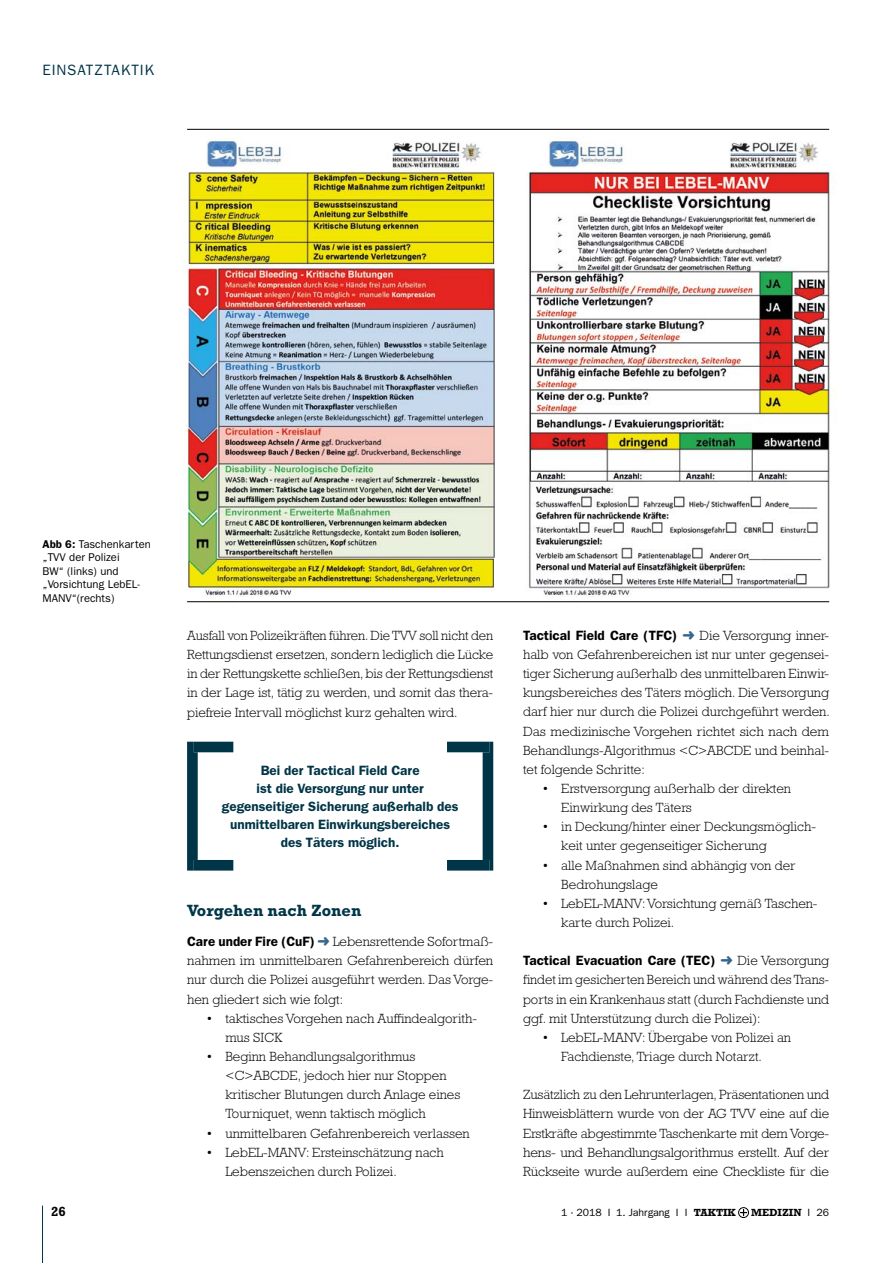
<style>
.page{position:relative;width:893px;height:1263px;background:#fff}
.page>*{position:absolute;margin:0;border:0;box-sizing:border-box;transform-origin:0 0}
.t1{font:700 16.5px "Rockwell";color:#003547}
.t2{font:15px "Franklin Gothic";letter-spacing:.06em;color:#003547}
.t3{font:300 13.5px/19.2px "Rockwell";color:#000}
.t4{font:600 13.5px/18px "Franklin Gothic";color:#003547;text-align:center}
.t5{font:600 13.5px "Franklin Gothic";color:#000}
.t6{font:700 13.5px "Rockwell";color:#000}
.t7{font:11.25px/13.5px "Franklin Gothic";color:#000}
.t8{font:10.5px "Franklin Gothic";color:#000}
.t9{font:700 10.5px "Rockwell";color:#000}
.s1{font-weight:600}
.s2{font-family:"Franklin Gothic";font-weight:600}
.s3{color:#39668b}
.s4{font-family:"Rockwell";font-weight:300}
.s5{font-family:"Rockwell";font-weight:700}
.s6{font-family:"Franklin Gothic";font-weight:400}
</style>
<div class="page">
<div style="left:738px;top:1207px;width:11px;height:11px;border:1px solid #000;border-radius:50%"></div>
<svg style="left:740px;top:1209px;width:7px;height:7px"></svg>
<hr style="left:42px;top:1205px;width:1px;height:58px;background:#003547">
<svg style="left:187px;top:742px;width:306px;height:128px"></svg>
<img style="left:184px;top:140px;width:310px;height:457px">
<img style="left:527px;top:138px;width:310px;height:464px">
<hr style="left:187px;top:601px;width:642px;height:1px;background:#000">
<hr style="left:187px;top:129px;width:642px;height:1px;background:#000">
<p class="t2" style="left:43px;top:61px;width:113px">EINSATZTAKTIK</p>
<p class="t7" style="left:43px;top:537px;width:110px"><span class="s1">Abb 6:</span> Taschenkarten „TVV der Polizei<br>BW“ (links) und „Vorsichtung LebEL-<br>MANV“(rechts)</p>
<p class="t3" style="left:187px;top:626px;width:308px;text-align:justify">Ausfall von Polizeikräften führen. Die TVV soll nicht den Rettungsdienst ersetzen, sondern lediglich die Lücke in der Rettungskette schließen, bis der Rettungsdienst in der Lage ist, tätig zu werden, und somit das thera&shy;piefreie Intervall möglichst kurz gehalten wird.</p>
<p class="t4" style="left:222px;top:761px;width:238px">Bei der Tactical Field Care<br>ist die Versorgung nur unter gegenseitiger Sicherung außerhalb des unmittelbaren Einwirkungsbereiches des Täters möglich.</p>
<p class="t1" style="left:187px;top:901px;width:176px">Vorgehen nach Zonen</p>
<p class="t3" style="left:187px;top:932px;width:308px;text-align:justify"><span class="s2">Care under Fire (CuF)</span> <span class="s3">➜</span> Lebensrettende Sofortmaß&shy;nahmen im unmittelbaren Gefahrenbereich dürfen nur durch die Polizei ausgeführt werden. Das Vorge&shy;hen gliedert sich wie folgt:</p>
<p class="t3" style="left:225px;top:1008px;width:253px;text-indent:-19px">• taktisches Vorgehen nach Auffindealgorith&shy;mus SICK</p>
<p class="t3" style="left:225px;top:1047px;width:237px;text-indent:-19px">• Beginn Behandlungsalgorithmus &lt;C&gt;ABCDE, jedoch hier nur Stoppen kritischer Blutungen durch Anlage eines Tourniquet, wenn taktisch möglich</p>
<p class="t3" style="left:206px;top:1123px;width:265px">• unmittelbaren Gefahrenbereich verlassen</p>
<p class="t3" style="left:225px;top:1142px;width:220px;text-indent:-19px">• LebEL-MANV: Ersteinschätzung nach<br>Lebenszeichen durch Polizei.</p>
<p class="t5" style="left:523px;top:627px;width:308px">Tactical Field Care (TFC) <span class="s3">➜</span> <span class="s4">Die Versorgung inner-</span></p>
<p class="t3" style="left:523px;top:645px;width:308px;text-align:justify">halb von Gefahrenbereichen ist nur unter gegensei&shy;tiger Sicherung außerhalb des unmittelbaren Einwir&shy;kungsbereiches des Täters möglich. Die Versorgung darf hier nur durch die Polizei durchgeführt werden.<br>Das medizinische Vorgehen richtet sich nach dem Behandlungs-Algorithmus &lt;C&gt;ABCDE und beinhal&shy;tet folgende Schritte:</p>
<p class="t3" style="left:561px;top:779px;width:231px;text-indent:-19px">• Erstversorgung außerhalb der direkten<br>Einwirkung des Täters</p>
<p class="t3" style="left:561px;top:817px;width:256px;text-indent:-19px">• in Deckung/hinter einer Deckungsmöglich&shy;keit unter gegenseitiger Sicherung</p>
<p class="t3" style="left:561px;top:855px;width:236px;text-indent:-19px">• alle Maßnahmen sind abhängig von der<br>Bedrohungslage</p>
<p class="t3" style="left:561px;top:894px;width:258px;text-indent:-19px">• LebEL-MANV: Vorsichtung gemäß Taschen&shy;karte durch Polizei.</p>
<p class="t5" style="left:523px;top:953px;width:308px">Tactical Evacuation Care (TEC) <span class="s3">➜</span> <span class="s4">Die Versorgung</span></p>
<p class="t3" style="left:523px;top:970px;width:308px;text-align:justify">findet im gesicherten Bereich und während des Trans&shy;ports in ein Krankenhaus statt (durch Fachdienste und ggf. mit Unterstützung durch die Polizei):</p>
<p class="t3" style="left:561px;top:1028px;width:231px;text-indent:-19px">• LebEL-MANV: Übergabe von Polizei an<br>Fachdienste, Triage durch Notarzt.</p>
<p class="t3" style="left:523px;top:1085px;width:308px;text-align:justify">Zusätzlich zu den Lehrunterlagen, Präsentationen und Hinweisblättern wurde von der AG TVV eine auf die Erstkräfte abgestimmte Taschenkarte mit dem Vorge&shy;hens- und Behandlungsalgorithmus erstellt. Auf der Rückseite wurde außerdem eine Checkliste für die</p>
<p class="t6" style="left:51px;top:1203px;width:16px">26</p>
<p class="t8" style="left:561px;top:1207px;width:176px">1 · 2018 I 1. Jahrgang I I <span class="s5">TAKTIK</span></p>
<p class="t9" style="left:751px;top:1206px;width:79px">MEDIZIN <span class="s6">I 26</span></p>
</div>
